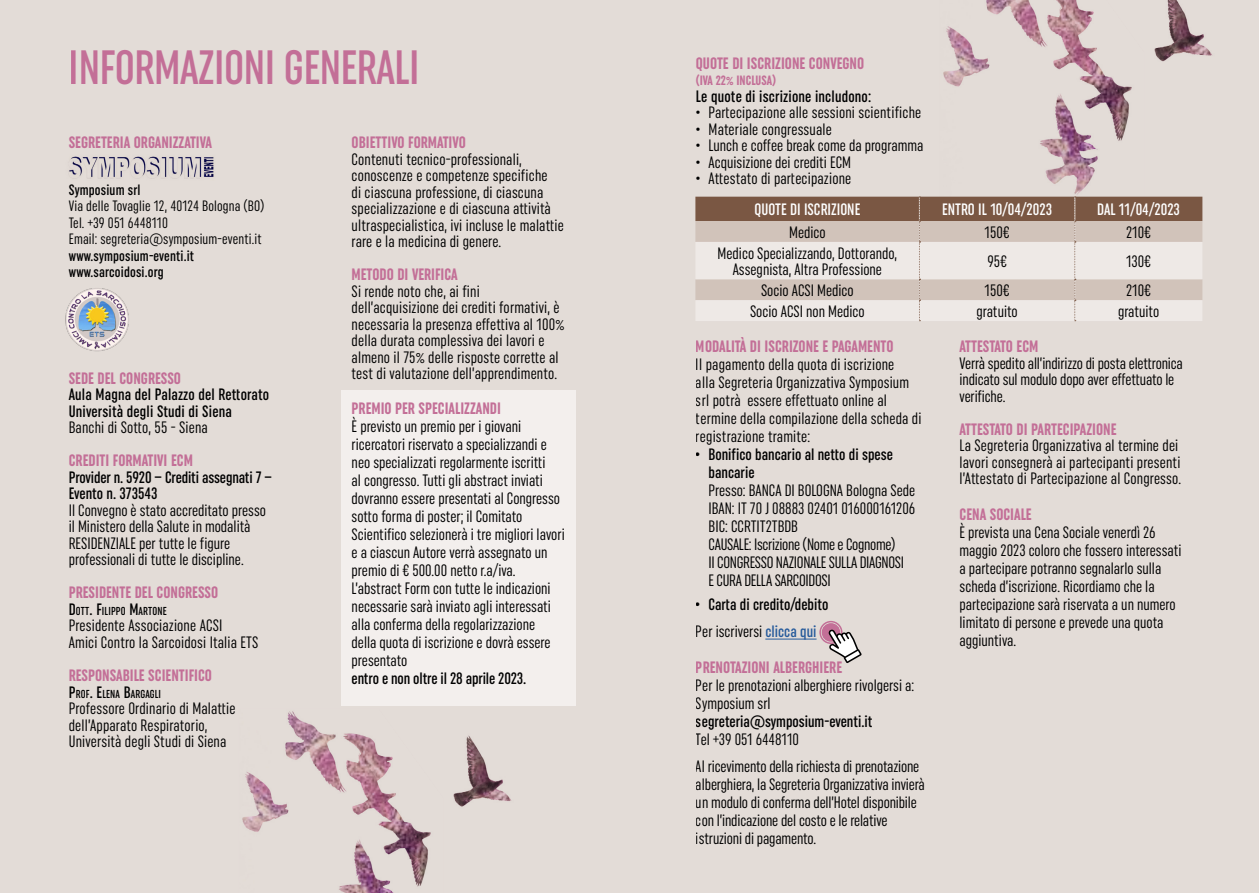
<style>
.page{position:relative;width:1259px;height:893px;background:#e3dcd7}
.page>*{position:absolute;margin:0;border:0;box-sizing:border-box;transform-origin:0 0}
.t1{font:500 extra-condensed 48.15px "Uniform";letter-spacing:-.01em;color:#c36f97}
.t2{font:extra-condensed 16.5px/18px "Uniform";color:#000}
.t3{font:700 extra-condensed 16.5px "Uniform";color:#c36f97}
.t4{font:500 extra-condensed 16.5px/16.5px "Uniform";color:#000}
.t5{font:extra-condensed 16.5px/18px "Uniform";letter-spacing:-.02em;color:#000}
.t6{font:500 extra-condensed 16.5px "Uniform";color:#fff}
.t7{font:extra-condensed 15px/16.5px "Uniform";letter-spacing:.01em;color:#000}
.t8{font:500 extra-condensed 15px/16.5px "Uniform";letter-spacing:.01em;color:#000}
.t9{font:700 extra-condensed 13.5px "Uniform";color:#c36f97}
.t10{font:500 extra-condensed 11.55px "Uniform";letter-spacing:.015em;color:#000}
.s1{font-size:16.5px}
.s2{font-weight:400}
.s3{color:#275b9b}
</style>
<div class="page">
<img style="left:65px;top:288px;width:64px;height:64px">
<img style="left:69px;top:156px;width:145px;height:23px">
<img style="left:242px;top:711px;width:189px;height:182px">
<img style="left:453px;top:735px;width:59px;height:72px">
<div style="left:341px;top:390px;width:234px;height:316px;background:#f3efed"></div>
<img style="left:940px;top:0;width:204px;height:197px">
<img style="left:1135px;top:0;width:77px;height:111px">
<hr style="left:765px;top:639px;width:51px;height:1px;background:#275b9b">
<svg style="left:695px;top:197px;width:507px;height:124px"></svg>
<svg style="left:821px;top:623px;width:19px;height:19px"></svg>
<div style="left:819px;top:621px;width:23px;height:23px;border:1px solid #c36f97;border-radius:50%"></div>
<div style="left:822px;top:624px;width:17px;height:17px;border:1px solid #c36f97;border-radius:50%"></div>
<svg style="left:828px;top:629px;width:33px;height:34px"></svg>
<h1 class="t1" style="left:69px;top:39px;width:352px">INFORMAZIONI GENERALI</h1>
<p class="t3" style="left:69px;top:133px;width:145px">SEGRETERIA ORGANIZZATIVA</p>
<p class="t8" style="left:69px;top:181px;width:73px">Symposium srl</p>
<p class="t7" style="left:69px;top:198px;width:197px">Via delle Tovaglie 12, 40124 Bologna (BO)<br>Tel. +39 051 6448110<br>Email: segreteria@symposium-eventi.it</p>
<p class="t8" style="left:69px;top:247px;width:127px">www.symposium-eventi.it www.sarcoidosi.org</p>
<p class="t3" style="left:69px;top:369px;width:114px">SEDE DEL CONGRESSO</p>
<p class="t4" style="left:69px;top:386px;width:202px">Aula Magna del Palazzo del Rettorato<br>Università degli Studi di Siena</p>
<p class="t2" style="left:69px;top:419px;width:141px">Banchi di Sotto, 55 - Siena</p>
<p class="t3" style="left:69px;top:451px;width:126px">CREDITI FORMATIVI ECM</p>
<p class="t4" style="left:69px;top:469px;width:205px">Provider n. 5920 – Crediti assegnati 7 –<br>Evento n. 373543</p>
<p class="t2" style="left:69px;top:502px;width:199px;line-height:16.5px">Il Convegno è stato accreditato presso il Ministero della Salute in modalità RESIDENZIALE per tutte le figure professionali di tutte le discipline.</p>
<p class="t3" style="left:69px;top:583px;width:151px">PRESIDENTE DEL CONGRESSO</p>
<p class="t10" style="left:69px;top:604px;width:99px"><span class="s1">D</span>OTT<span class="s1">. F</span>ILIPPO <span class="s1">M</span>ARTONE</p>
<p class="t2" style="left:69px;top:617px;width:191px;line-height:16.5px">Presidente Associazione ACSI<br>Amici Contro la Sarcoidosi Italia ETS</p>
<p class="t3" style="left:69px;top:666px;width:145px">RESPONSABILE SCIENTIFICO</p>
<p class="t10" style="left:69px;top:687px;width:94px"><span class="s1">P</span>ROF<span class="s1">. E</span>LENA <span class="s1">B</span>ARGAGLI</p>
<p class="t2" style="left:69px;top:700px;width:168px;line-height:16.5px">Professore Ordinario di Malattie dell’Apparato Respiratorio,<br>Università degli Studi di Siena</p>
<p class="t3" style="left:352px;top:133px;width:116px">OBIETTIVO FORMATIVO</p>
<p class="t2" style="left:352px;top:151px;width:214px;line-height:16.5px">Contenuti tecnico-professionali, conoscenze e competenze specifiche<br>di ciascuna professione, di ciascuna specializzazione e di ciascuna attività ultraspecialistica, ivi incluse le malattie rare e la medicina di genere.</p>
<p class="t3" style="left:352px;top:265px;width:108px">METODO DI VERIFICA</p>
<p class="t2" style="left:352px;top:283px;width:214px;line-height:16.5px">Si rende noto che, ai fini dell’acquisizione dei crediti formativi, è necessaria la presenza effettiva al 100% della durata complessiva dei lavori e almeno il 75% delle risposte corrette al test di valutazione dell’apprendimento.</p>
<p class="t3" style="left:352px;top:399px;width:151px">PREMIO PER SPECIALIZZANDI</p>
<p class="t2" style="left:352px;top:417px;width:215px">È previsto un premio per i giovani ricercatori riservato a specializzandi e neo specializzati regolarmente iscritti<br>al congresso. Tutti gli abstract inviati dovranno essere presentati al Congresso sotto forma di poster; il Comitato Scientifico selezionerà i tre migliori lavori e a ciascun Autore verrà assegnato un premio di € 500.00 netto r.a/iva.<br>L’abstract Form con tutte le indicazioni necessarie sarà inviato agli interessati alla conferma della regolarizzazione<br>della quota di iscrizione e dovrà essere presentato</p>
<p class="t4" style="left:352px;top:670px;width:176px">entro e non oltre il 28 aprile 2023.</p>
<p class="t3" style="left:696px;top:53px;width:170px">QUOTE DI ISCRIZIONE CONVEGNO</p>
<p class="t9" style="left:696px;top:73px;width:82px">(IVA 22% INCLUSA)</p>
<p class="t4" style="left:696px;top:87px;width:177px">Le quote di iscrizione includono:</p>
<p class="t2" style="left:696px;top:103px;width:227px">• Partecipazione alle sessioni scientifiche</p>
<p class="t2" style="left:696px;top:120px;width:138px">• Materiale congressuale</p>
<p class="t2" style="left:696px;top:136px;width:229px">• Lunch e coffee break come da programma</p>
<p class="t2" style="left:696px;top:153px;width:157px">• Acquisizione dei crediti ECM</p>
<p class="t2" style="left:696px;top:169px;width:157px">• Attestato di partecipazione</p>
<p class="t6" style="left:754px;top:200px;width:107px">QUOTE DI ISCRIZIONE</p>
<p class="t6" style="left:942px;top:200px;width:111px">ENTRO IL 10/04/2023</p>
<p class="t6" style="left:1097px;top:200px;width:84px">DAL 11/04/2023</p>
<p class="t2" style="left:789px;top:223px;width:38px">Medico</p>
<p class="t2" style="left:984px;top:223px;width:27px">150€</p>
<p class="t2" style="left:1126px;top:223px;width:26px">210€</p>
<p class="t2" style="left:717px;top:244px;width:181px;line-height:16.5px;text-align:center">Medico Specializzando, Dottorando,<br>Assegnista, Altra Professione</p>
<p class="t2" style="left:987px;top:252px;width:21px">95€</p>
<p class="t2" style="left:1126px;top:252px;width:26px">130€</p>
<p class="t2" style="left:761px;top:281px;width:94px">Socio ACSI Medico</p>
<p class="t2" style="left:984px;top:281px;width:27px">150€</p>
<p class="t2" style="left:1126px;top:281px;width:26px">210€</p>
<p class="t2" style="left:750px;top:302px;width:116px">Socio ACSI non Medico</p>
<p class="t2" style="left:976px;top:302px;width:43px">gratuito</p>
<p class="t2" style="left:1118px;top:302px;width:43px">gratuito</p>
<p class="t3" style="left:696px;top:337px;width:199px">MODALITÀ DI ISCRIZONE E PAGAMENTO</p>
<p class="t2" style="left:696px;top:356px;width:227px">Il pagamento della quota di iscrizione<br>alla Segreteria Organizzativa Symposium srl potrà essere effettuato online al termine della compilazione della scheda di registrazione tramite:</p>
<p class="t4" style="left:708px;top:445px;width:186px;line-height:18px;text-indent:-13px">• Bonifico bancario al netto di spese bancarie</p>
<p class="t5" style="left:708px;top:482px;width:208px">Presso: BANCA DI BOLOGNA Bologna Sede<br>IBAN: IT 70 J 08883 02401 016000161206<br>BIC: CCRTIT2TBDB<br>CAUSALE: Iscrizione (Nome e Cognome)<br>II CONGRESSO NAZIONALE SULLA DIAGNOSI<br>E CURA DELLA SARCOIDOSI</p>
<p class="t4" style="left:696px;top:591px;width:134px;line-height:27px">• Carta di credito/debito<br><span class="s2">Per iscriversi</span> <span class="s3">clicca qui</span></p>
<p class="t3" style="left:696px;top:658px;width:148px">PRENOTAZIONI ALBERGHIERE</p>
<p class="t2" style="left:696px;top:677px;width:220px">Per le prenotazioni alberghiere rivolgersi a:<br>Symposium srl</p>
<p class="t4" style="left:696px;top:713px;width:178px">segreteria@symposium-eventi.it</p>
<p class="t2" style="left:696px;top:726px;width:225px;line-height:27px">Tel +39 051 6448110<br>Al ricevimento della richiesta di prenotazione</p>
<p class="t2" style="left:696px;top:776px;width:230px">alberghiera, la Segreteria Organizzativa invierà un modulo di conferma dell’Hotel disponibile con l’indicazione del costo e le relative istruzioni di pagamento.</p>
<p class="t3" style="left:959px;top:337px;width:80px">ATTESTATO ECM</p>
<p class="t2" style="left:959px;top:355px;width:225px;line-height:16.5px">Verrà spedito all’indirizzo di posta elettronica indicato sul modulo dopo aver effettuato le verifiche.</p>
<p class="t3" style="left:959px;top:420px;width:158px">ATTESTATO DI PARTECIPAZIONE</p>
<p class="t2" style="left:959px;top:437px;width:223px;line-height:16.5px">La Segreteria Organizzativa al termine dei lavori consegnerà ai partecipanti presenti l’Attestato di Partecipazione al Congresso.</p>
<p class="t3" style="left:959px;top:505px;width:74px">CENA SOCIALE</p>
<p class="t2" style="left:959px;top:524px;width:223px">È prevista una Cena Sociale venerdì 26 maggio 2023 coloro che fossero interessati a partecipare potranno segnalarlo sulla scheda d’iscrizione. Ricordiamo che la partecipazione sarà riservata a un numero limitato di persone e prevede una quota aggiuntiva.</p>
</div>
